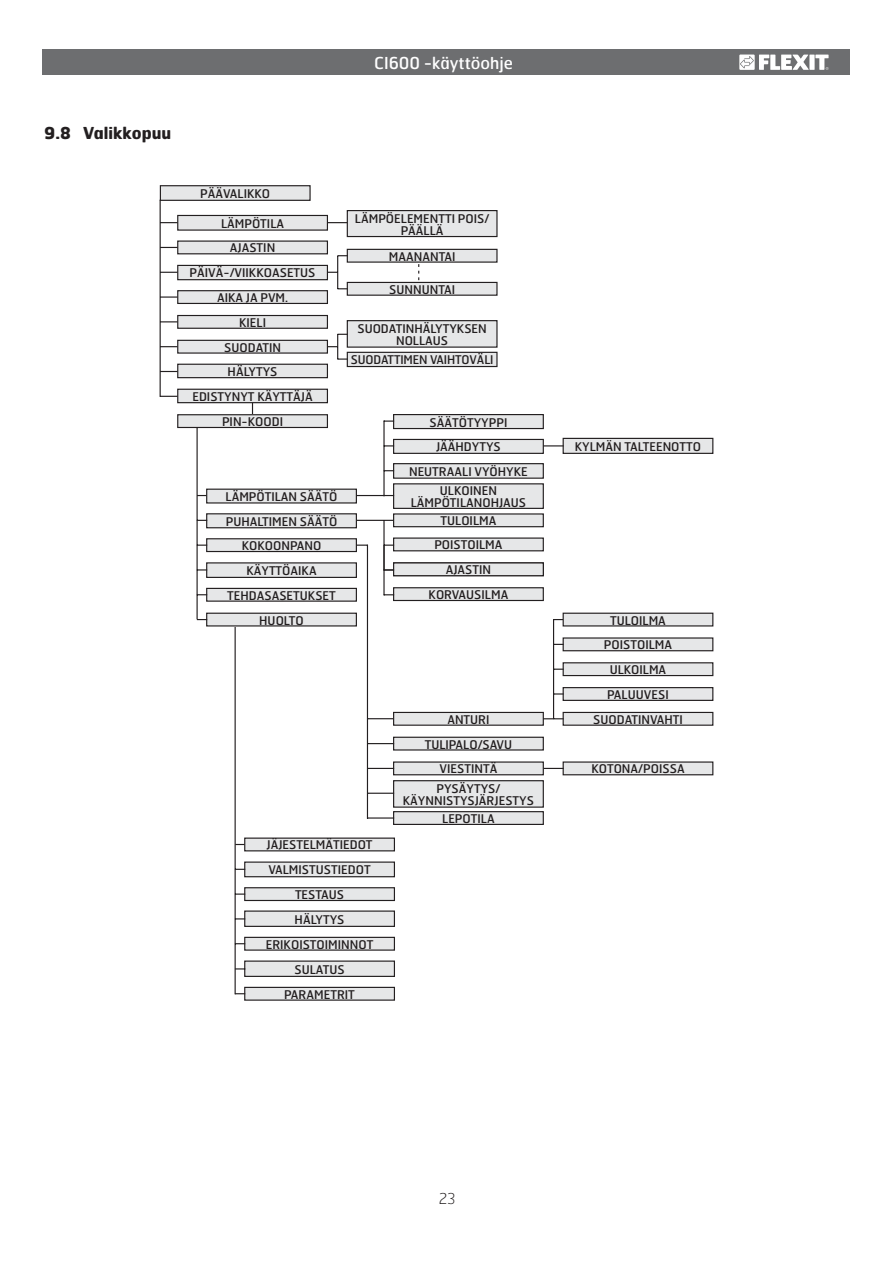
<style>
.page{position:relative;width:893px;height:1263px;background:#fff}
.page>*{position:absolute;margin:0;border:0;box-sizing:border-box;transform-origin:0 0}
.t1{font:16.5px "Hermes";color:#fff}
.t2{font:700 16.5px "Hermes";color:#231f20}
.t3{font:100 15px "Hermes";color:#231f20}
.t4{font:12px/12px "Hermes";color:#231f20;text-align:center}
</style>
<div class="page">
<div style="left:42px;top:49px;width:808px;height:26px;background:#6d6e70"></div>
<div style="left:809px;top:55px;width:5px;height:15px;background:#fff"></div>
<svg style="left:815px;top:55px;width:13px;height:15px"></svg>
<svg style="left:739px;top:55px;width:70px;height:15px"></svg>
<div style="left:160px;top:186px;width:150px;height:14px;background:#e6e7e8"></div>
<div style="left:160px;top:185px;width:151px;height:16px;border:1px solid #231f20"></div>
<div style="left:563px;top:613px;width:150px;height:13px;background:#e6e7e8"></div>
<div style="left:562px;top:613px;width:151px;height:14px;border:1px solid #231f20"></div>
<div style="left:563px;top:638px;width:150px;height:13px;background:#e6e7e8"></div>
<div style="left:562px;top:637px;width:151px;height:14px;border:1px solid #231f20"></div>
<div style="left:563px;top:762px;width:150px;height:13px;background:#e6e7e8"></div>
<div style="left:562px;top:761px;width:151px;height:14px;border:1px solid #231f20"></div>
<div style="left:563px;top:663px;width:150px;height:13px;background:#e6e7e8"></div>
<div style="left:562px;top:662px;width:151px;height:14px;border:1px solid #231f20"></div>
<div style="left:563px;top:438px;width:150px;height:15px;background:#e6e7e8"></div>
<div style="left:562px;top:438px;width:151px;height:16px;border:1px solid #231f20"></div>
<div style="left:563px;top:712px;width:150px;height:13px;background:#e6e7e8"></div>
<div style="left:562px;top:712px;width:151px;height:14px;border:1px solid #231f20"></div>
<div style="left:563px;top:688px;width:150px;height:12px;background:#e6e7e8"></div>
<div style="left:562px;top:687px;width:151px;height:14px;border:1px solid #231f20"></div>
<svg style="left:159px;top:199px;width:406px;height:761px"></svg>
<svg style="left:383px;top:544px;width:161px;height:58px"></svg>
<div style="left:245px;top:987px;width:149px;height:13px;background:#e6e7e8"></div>
<svg style="left:234px;top:960px;width:161px;height:35px"></svg>
<h1 class="t1" style="left:374px;top:57px;width:140px">CI600 -käyttöohje</h1>
<h1 class="t2" style="left:44px;top:127px;width:128px">9.8 Valikkopuu</h1>
<p class="t4" style="left:200px;top:189px;width:71px">PÄÄVALIKKO</p>
<p class="t4" style="left:221px;top:219px;width:65px">LÄMPÖTILA</p>
<p class="t4" style="left:230px;top:243px;width:47px">AJASTIN</p>
<p class="t4" style="left:190px;top:262px;width:127px;line-height:24.5px">PÄIVÄ-/VIIKKOASETUS<br>AIKA JA PVM.</p>
<p class="t4" style="left:355px;top:213px;width:136px">LÄMPÖELEMENTTI POIS/<br>PÄÄLLÄ</p>
<p class="t4" style="left:389px;top:251px;width:68px">MAANANTAI</p>
<p class="t4" style="left:389px;top:285px;width:67px">SUNNUNTAI</p>
<p class="t4" style="left:224px;top:311px;width:58px;line-height:24.8px">KIELI<br>SUODATIN</p>
<p class="t4" style="left:357px;top:324px;width:131px">SUODATINHÄLYTYKSEN<br>NOLLAUS</p>
<p class="t4" style="left:228px;top:367px;width:51px">HÄLYTYS</p>
<p class="t4" style="left:351px;top:355px;width:144px">SUODATTIMEN VAIHTOVÄLI</p>
<p class="t4" style="left:192px;top:385px;width:122px;line-height:25.2px">EDISTYNYT KÄYTTÄJÄ<br>PIN-KOODI</p>
<p class="t4" style="left:226px;top:492px;width:113px">LÄMPÖTILAN SÄÄTÖ</p>
<p class="t4" style="left:226px;top:517px;width:113px">PUHALTIMEN SÄÄTÖ</p>
<p class="t4" style="left:242px;top:541px;width:81px">KOKOONPANO</p>
<p class="t4" style="left:246px;top:566px;width:72px">KÄYTTÖAIKA</p>
<p class="t4" style="left:227px;top:591px;width:110px">TEHDASASETUKSET</p>
<p class="t4" style="left:259px;top:615px;width:46px">HUOLTO</p>
<p class="t4" style="left:267px;top:840px;width:108px">JÄJESTELMÄTIEDOT</p>
<p class="t4" style="left:268px;top:865px;width:104px">VALMISTUSTIEDOT</p>
<p class="t4" style="left:295px;top:890px;width:51px">TESTAUS</p>
<p class="t4" style="left:295px;top:914px;width:51px">HÄLYTYS</p>
<p class="t4" style="left:266px;top:939px;width:109px">ERIKOISTOIMINNOT</p>
<p class="t4" style="left:294px;top:964px;width:52px">SULATUS</p>
<p class="t4" style="left:284px;top:990px;width:72px">PARAMETRIT</p>
<p class="t4" style="left:429px;top:417px;width:79px">SÄÄTÖTYYPPI</p>
<p class="t4" style="left:436px;top:442px;width:66px">JÄÄHDYTYS</p>
<p class="t4" style="left:575px;top:442px;width:128px">KYLMÄN TALTEENOTTO</p>
<p class="t4" style="left:409px;top:467px;width:120px">NEUTRAALI VYÖHYKE</p>
<p class="t4" style="left:411px;top:486px;width:117px">ULKOINEN<br>LÄMPÖTILANOHJAUS</p>
<p class="t4" style="left:440px;top:516px;width:57px">TULOILMA</p>
<p class="t4" style="left:434px;top:540px;width:70px">POISTOILMA</p>
<p class="t4" style="left:429px;top:565px;width:81px">KORV USILMA</p>
<p class="t4" style="left:429px;top:559px;width:81px;line-height:24.8px">AJASTIN<br>KORVAUSILMA</p>
<p class="t4" style="left:447px;top:715px;width:44px">ANTURI</p>
<p class="t4" style="left:425px;top:739px;width:89px">TULIPALO/SAVU</p>
<p class="t4" style="left:610px;top:615px;width:57px">TULOILMA</p>
<p class="t4" style="left:604px;top:640px;width:70px">POISTOILMA</p>
<p class="t4" style="left:610px;top:665px;width:58px">ULKOILMA</p>
<p class="t4" style="left:607px;top:690px;width:63px">PALUUVESI</p>
<p class="t4" style="left:593px;top:715px;width:91px">SUODATINVAHTI</p>
<p class="t4" style="left:439px;top:764px;width:59px">VIESTINTÄ</p>
<p class="t4" style="left:591px;top:764px;width:95px">KOTONA/POISSA</p>
<p class="t4" style="left:403px;top:784px;width:133px">PYSÄYTYS/<br>KÄYNNISTYSJÄRJESTYS</p>
<p class="t4" style="left:442px;top:814px;width:54px">LEPOTILA</p>
<p class="t3" style="left:439px;top:1192px;width:18px">23</p>
</div>
